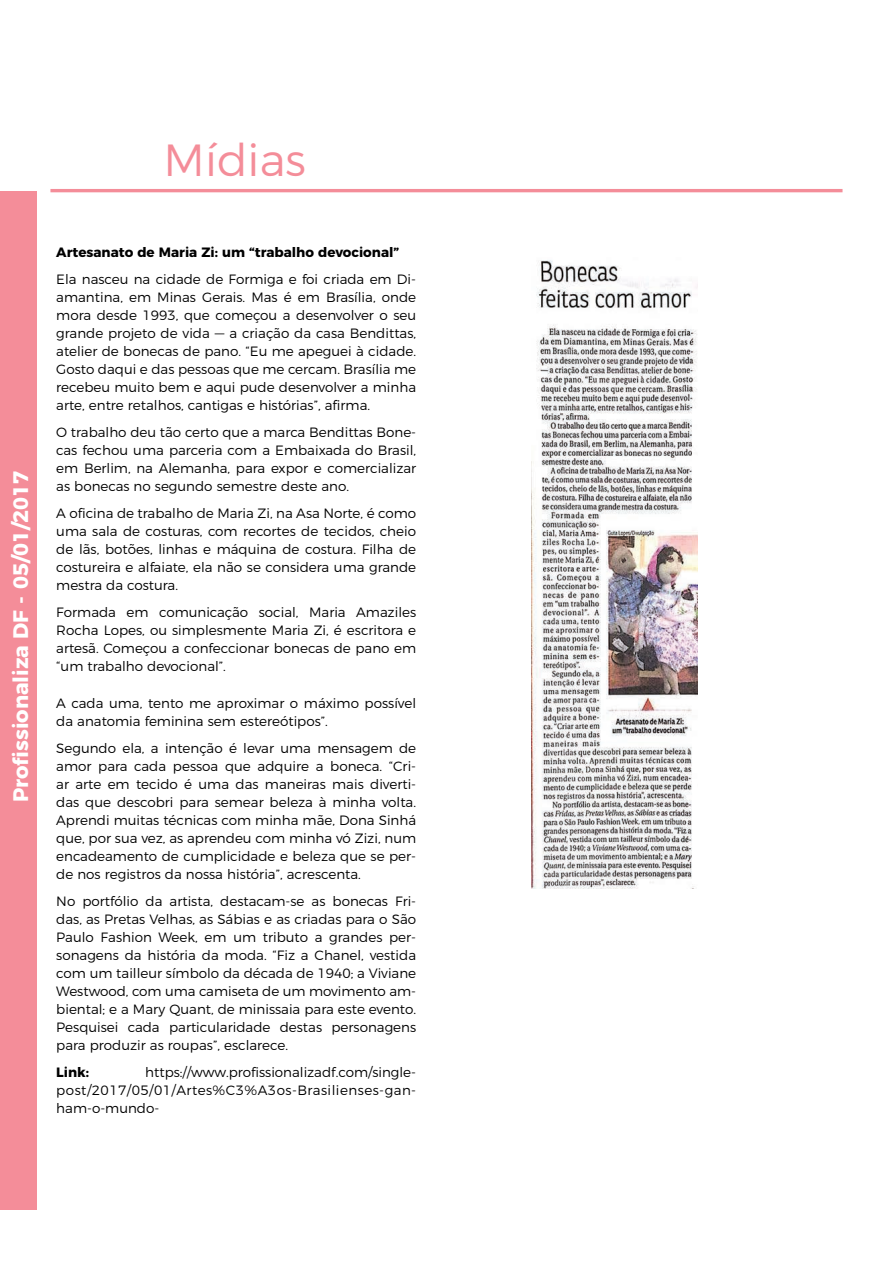
<style>
.page{position:relative;width:893px;height:1263px;background:#fff}
.page>*{position:absolute;margin:0;border:0;box-sizing:border-box;transform-origin:0 0}
.t1{font:300 45px "Montserrat";color:#f48d99}
.t2{font:700 21px "Montserrat";color:#fff}
.t3{font:300 13.5px/18px "Montserrat";color:#000;text-align:justify}
.t4{font:700 13.5px "Montserrat";color:#000}
</style>
<div class="page">
<div style="left:0;top:191px;width:36px;height:1019px;background:#f48d99"></div>
<hr style="left:50px;top:189px;width:792px;height:3px;background:#f48d99">
<img style="left:532px;top:260px;width:165px;height:628px">
<h1 class="t1" style="left:164px;top:125px;width:144px">Mídias</h1>
<h2 class="t2" style="left:4px;top:802px;width:333px;rotate:-90deg">Profissionaliza DF - 05/01/2017</h2>
<p class="t4" style="left:56px;top:242px;width:345px">Artesanato de Maria Zi: um “trabalho devocional”</p>
<p class="t3" style="left:56px;top:270px;width:361px">Ela nasceu na cidade de Formiga e foi criada em Di&shy;amantina, em Minas Gerais. Mas é em Brasília, onde mora desde 1993, que começou a desenvolver o seu grande projeto de vida — a criação da casa Bendittas, atelier de bonecas de pano. “Eu me apeguei à cidade.<br>Gosto daqui e das pessoas que me cercam. Brasília me recebeu muito bem e aqui pude desenvolver a minha arte, entre retalhos, cantigas e histórias”, afirma.</p>
<p class="t3" style="left:56px;top:422px;width:361px">O trabalho deu tão certo que a marca Bendittas Bone&shy;cas fechou uma parceria com a Embaixada do Brasil, em Berlim, na Alemanha, para expor e comercializar as bonecas no segundo semestre deste ano.</p>
<p class="t3" style="left:56px;top:503px;width:361px">A oficina de trabalho de Maria Zi, na Asa Norte, é como uma sala de costuras, com recortes de tecidos, cheio de lãs, botões, linhas e máquina de costura. Filha de costureira e alfaiate, ela não se considera uma grande mestra da costura.</p>
<p class="t3" style="left:56px;top:602px;width:361px">Formada em comunicação social, Maria Amaziles Rocha Lopes, ou simplesmente Maria Zi, é escritora e artesã. Começou a confeccionar bonecas de pano em “um trabalho devocional”.</p>
<p class="t3" style="left:56px;top:693px;width:361px">A cada uma, tento me aproximar o máximo possível da anatomia feminina sem estereótipos”.</p>
<p class="t3" style="left:56px;top:738px;width:361px">Segundo ela, a intenção é levar uma mensagem de amor para cada pessoa que adquire a boneca. “Cri&shy;ar arte em tecido é uma das maneiras mais diverti&shy;das que descobri para semear beleza à minha volta.<br>Aprendi muitas técnicas com minha mãe, Dona Sinhá que, por sua vez, as aprendeu com minha vó Zizi, num encadeamento de cumplicidade e beleza que se per&shy;de nos registros da nossa história”, acrescenta.</p>
<p class="t3" style="left:56px;top:890px;width:361px">No portfólio da artista, destacam-se as bonecas Fri&shy;das, as Pretas Velhas, as Sábias e as criadas para o São Paulo Fashion Week, em um tributo a grandes per&shy;sonagens da história da moda. “Fiz a Chanel, vestida com um tailleur símbolo da década de 1940; a Viviane Westwood, com uma camiseta de um movimento am&shy;biental; e a Mary Quant, de minissaia para este evento.<br>Pesquisei cada particularidade destas personagens para produzir as roupas”, esclarece.</p>
<p class="t4" style="left:56px;top:1060px;width:34px">Link:</p>
<p class="t3" style="left:56px;top:1061px;width:361px;text-indent:89px">https://www.profissionalizadf.com/single&shy;post/2017/05/01/Artes%C3%A3os-Brasilienses-gan&shy;ham-o-mundo-</p>
</div>
